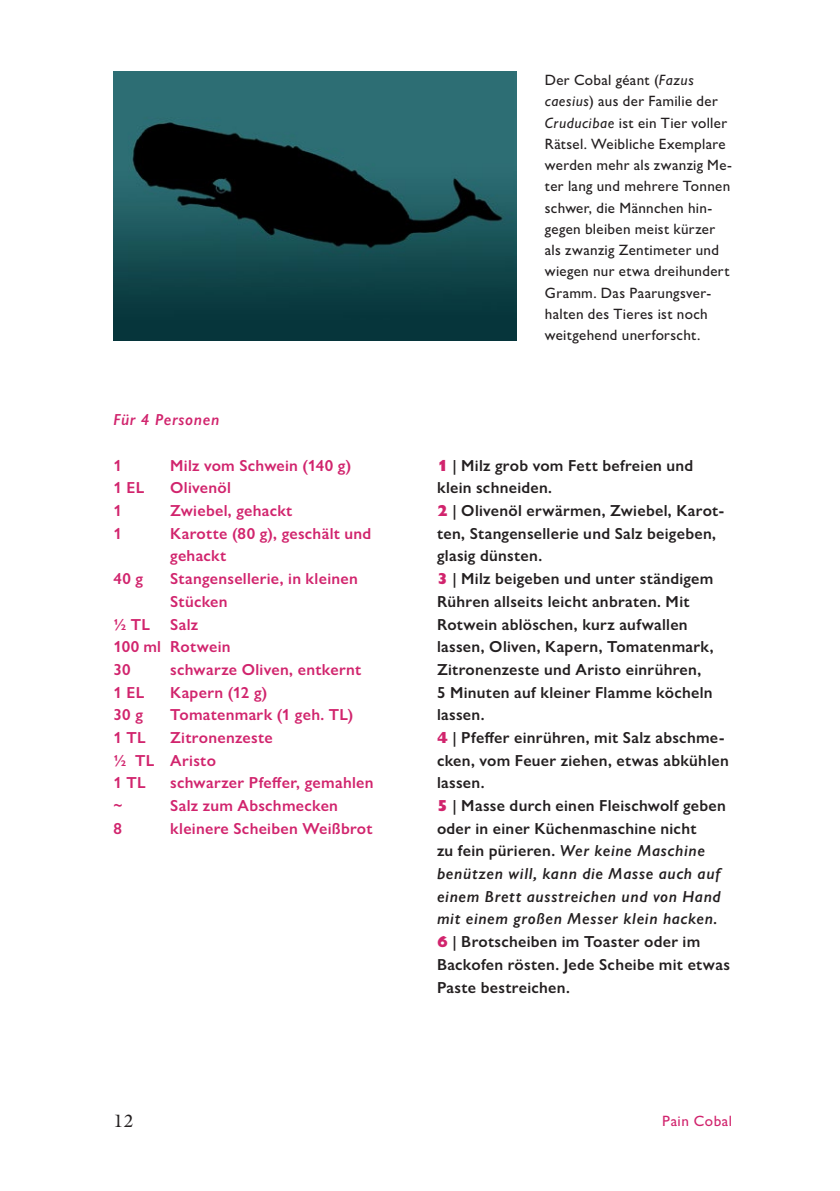
<style>
.page{position:relative;width:840px;height:1191px;background:#fff}
.page>*{position:absolute;margin:0;border:0;box-sizing:border-box;transform-origin:0 0}
.t1{font:18px "Galliard Pro";color:#231f20}
.Box_Lauftext_stumpf{font:600 16px/22.6px "Gill Sans Nova";letter-spacing:.02em;color:#231f20}
.Box_Rezept_Zutaten{font:600 16px/22.6px "Gill Sans Nova";letter-spacing:.02em;color:#d1246d}
.Box_Lauftext_stumpf-2{font:italic 600 16px/22.6px "Gill Sans Nova";letter-spacing:.045em;color:#231f20}
.Box_Rezept_Zutaten-2{font:italic 600 16px "Gill Sans Nova";letter-spacing:.04em;color:#d1246d}
.Bildlegende{font:500 15px/21.2px "Gill Sans Nova";letter-spacing:.02em;color:#231f20}
.t2{font:500 15px "Gill Sans Nova";letter-spacing:.04em;color:#d1246d}
.s1{font-style:italic}
.s2{font-weight:800;color:#d1246d}
.s3{font-weight:800;font-style:normal;color:#d1246d}
.s4{font-style:normal}
</style>
<div class="page">
<img style="left:113px;top:71px;width:403px;height:269px">
<p class="Box_Rezept_Zutaten-2" style="left:113px;top:410px;width:107px">Für 4 Personen</p>
<p class="Box_Rezept_Zutaten" style="left:113px;top:454px;width:10px">1</p>
<p class="Box_Rezept_Zutaten" style="left:170px;top:454px;width:182px">Milz vom Schwein (140 g)</p>
<p class="Box_Rezept_Zutaten" style="left:113px;top:476px;width:32px">1 EL</p>
<p class="Box_Rezept_Zutaten" style="left:170px;top:476px;width:62px">Olivenöl</p>
<p class="Box_Rezept_Zutaten" style="left:113px;top:499px;width:10px">1</p>
<p class="Box_Rezept_Zutaten" style="left:170px;top:499px;width:124px">Zwiebel, gehackt</p>
<p class="Box_Rezept_Zutaten" style="left:113px;top:522px;width:10px">1</p>
<p class="Box_Rezept_Zutaten" style="left:170px;top:522px;width:202px">Karotte (80 g), geschält und gehackt</p>
<p class="Box_Rezept_Zutaten" style="left:113px;top:567px;width:31px">40 g</p>
<p class="Box_Rezept_Zutaten" style="left:170px;top:567px;width:189px">Stangensellerie, in kleinen<br>Stücken</p>
<p class="Box_Rezept_Zutaten" style="left:113px;top:612px;width:38px">1/2 TL</p>
<p class="Box_Rezept_Zutaten" style="left:170px;top:612px;width:29px">Salz</p>
<p class="Box_Rezept_Zutaten" style="left:113px;top:635px;width:118px">100 ml Rotwein</p>
<p class="Box_Rezept_Zutaten" style="left:113px;top:658px;width:19px">30</p>
<p class="Box_Rezept_Zutaten" style="left:170px;top:658px;width:192px">schwarze Oliven, entkernt</p>
<p class="Box_Rezept_Zutaten" style="left:113px;top:680px;width:32px">1 EL</p>
<p class="Box_Rezept_Zutaten" style="left:170px;top:680px;width:98px">Kapern (12 g)</p>
<p class="Box_Rezept_Zutaten" style="left:113px;top:703px;width:31px">30 g</p>
<p class="Box_Rezept_Zutaten" style="left:170px;top:703px;width:184px">Tomatenmark (1 geh. TL)</p>
<p class="Box_Rezept_Zutaten" style="left:113px;top:726px;width:34px">1 TL</p>
<p class="Box_Rezept_Zutaten" style="left:170px;top:726px;width:104px">Zitronenzeste</p>
<p class="Box_Rezept_Zutaten" style="left:113px;top:748px;width:104px">1/2 TL Aristo</p>
<p class="Box_Rezept_Zutaten" style="left:113px;top:771px;width:34px">1 TL</p>
<p class="Box_Rezept_Zutaten" style="left:170px;top:771px;width:205px">schwarzer Pfeffer, gemahlen</p>
<p class="Box_Rezept_Zutaten" style="left:113px;top:794px;width:11px">~</p>
<p class="Box_Rezept_Zutaten" style="left:170px;top:794px;width:169px">Salz zum Abschmecken</p>
<p class="Box_Rezept_Zutaten" style="left:113px;top:817px;width:10px">8</p>
<p class="Box_Rezept_Zutaten" style="left:170px;top:817px;width:204px">kleinere Scheiben Weißbrot</p>
<p class="Bildlegende" style="left:544px;top:69px;width:189px">Der Cobal géant (<span class="s1">Fazus caesius</span>) aus der Familie der<br><span class="s1">Cruducibae</span> ist ein Tier voller<br>Rätsel. Weibliche Exemplare werden mehr als zwanzig Me&shy;ter lang und mehrere Tonnen schwer, die Männchen hin&shy;gegen bleiben meist kürzer als zwanzig Zentimeter und wiegen nur etwa dreihundert<br>Gramm. Das Paarungsver&shy;halten des Tieres ist noch weitgehend unerforscht.</p>
<p class="Box_Lauftext_stumpf" style="left:437px;top:454px;width:258px"><span class="s2">1</span> | Milz grob vom Fett befreien und klein schneiden.</p>
<p class="Box_Lauftext_stumpf" style="left:437px;top:499px;width:289px"><span class="s2">2</span> | Olivenöl erwärmen, Zwiebel, Karot&shy;ten, Stangensellerie und Salz beigeben, glasig dünsten.</p>
<p class="Box_Lauftext_stumpf" style="left:437px;top:567px;width:278px"><span class="s2">3</span> | Milz beigeben und unter ständigem Rühren allseits leicht anbraten. Mit Rotwein ablöschen, kurz aufwallen lassen, Oliven, Kapern, Tomatenmark, Zitronenzeste und Aristo einrühren, 5 Minuten auf kleiner Flamme köcheln lassen.</p>
<p class="Box_Lauftext_stumpf" style="left:437px;top:726px;width:293px"><span class="s2">4</span> | Pfeffer einrühren, mit Salz abschme&shy;cken, vom Feuer ziehen, etwas abkühlen lassen.</p>
<p class="Box_Lauftext_stumpf-2" style="left:437px;top:794px;width:290px"><span class="s3">5</span> <span class="s4">| Masse durch einen Fleischwolf geben oder in einer Küchenmaschine nicht<br>zu fein pürieren.</span> Wer keine Maschine benützen will, kann die Masse auch auf einem Brett ausstreichen und von Hand mit einem großen Messer klein hacken.</p>
<p class="Box_Lauftext_stumpf" style="left:437px;top:930px;width:294px"><span class="s2">6</span> | Brotscheiben im Toaster oder im<br>Backofen rösten. Jede Scheibe mit etwas<br>Paste bestreichen.</p>
<p class="t1" style="left:113px;top:1108px;width:22px">12</p>
<p class="t2" style="left:661px;top:1111px;width:71px">Pain Cobal</p>
</div>
